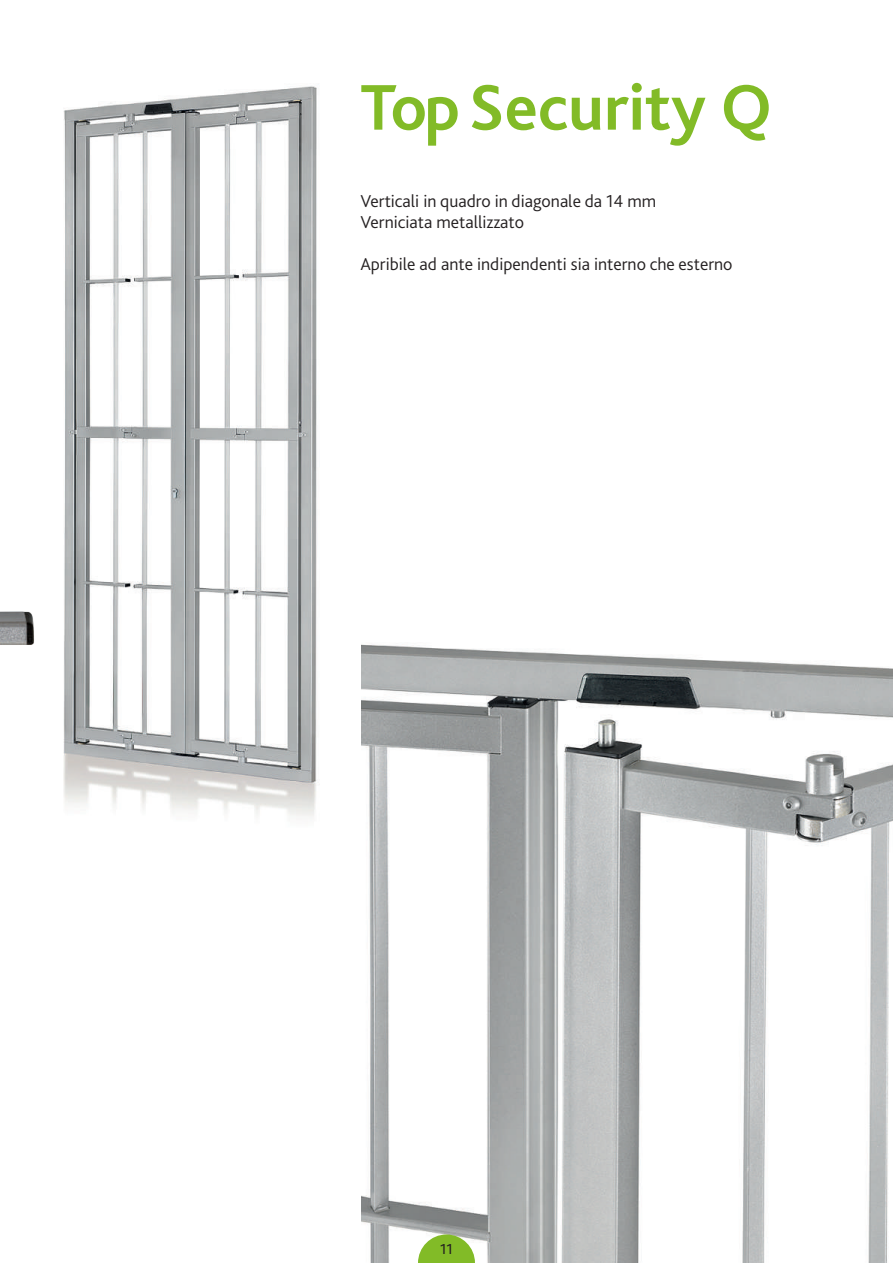
<style>
.page{position:relative;width:893px;height:1263px;background:#fff}
.page>*{position:absolute;margin:0;border:0;box-sizing:border-box;transform-origin:0 0}
.t1{font:700 67.5px "Bliss Pro";color:#82bb27}
.t2{font:300 18px/21px "Bliss Pro";color:#231f20}
.t3{font:15px "Bliss Pro";color:#231f20}
</style>
<div class="page">
<img style="left:361px;top:644px;width:532px;height:619px">
<svg style="left:418px;top:1234px;width:57px;height:29px"></svg>
<img style="left:0;top:611px;width:34px;height:34px">
<img style="left:64px;top:84px;width:255px;height:733px">
<h1 class="t1" style="left:360px;top:65px;width:413px">Top Security Q</h1>
<p class="t2" style="left:360px;top:191px;width:297px">Verticali in quadro in diagonale da 14 mm<br>Verniciata metallizzato</p>
<p class="t2" style="left:360px;top:254px;width:374px">Apribile ad ante indipendenti sia interno che esterno</p>
<p class="t3" style="left:440px;top:1240px;width:14px">11</p>
</div>
